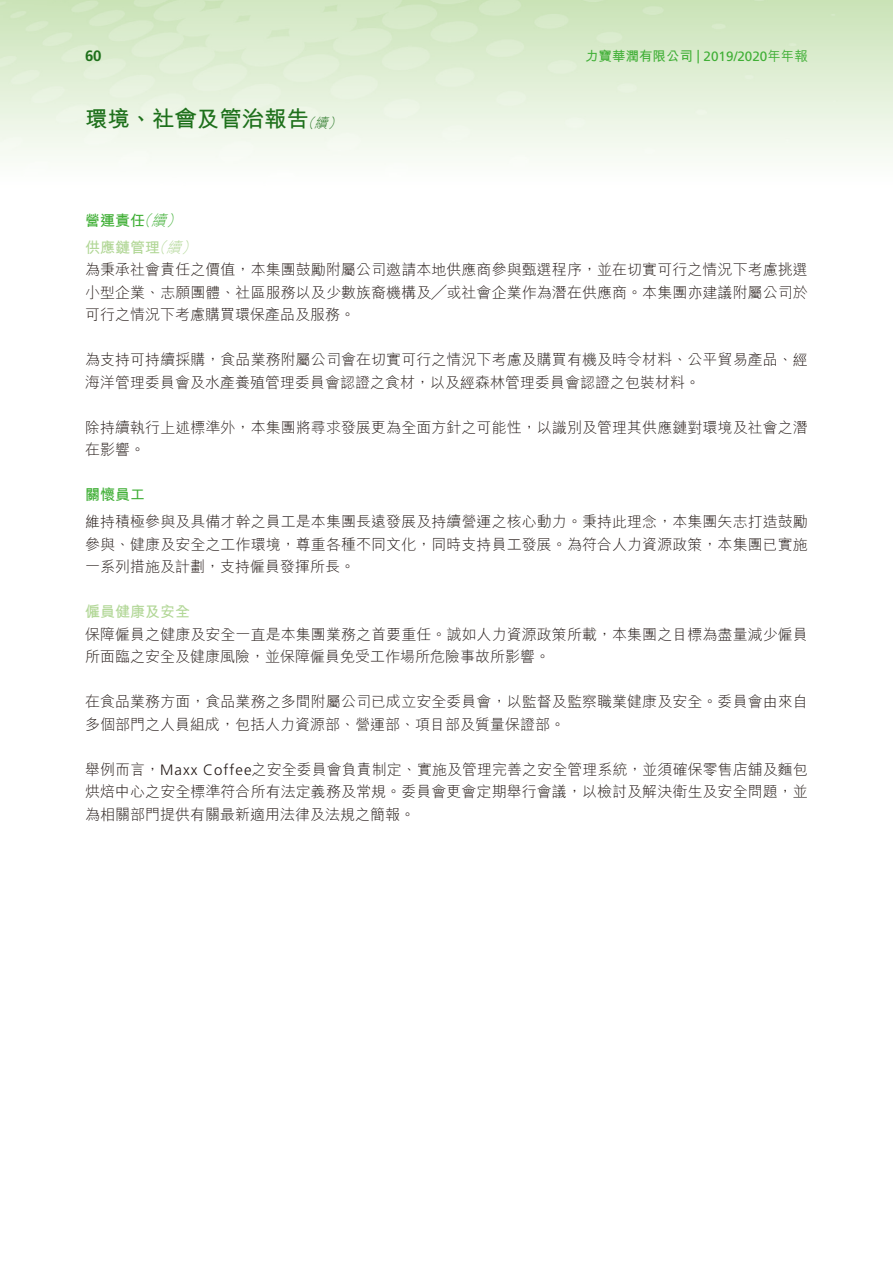
<style>
.page{position:relative;width:893px;height:1263px;background:#fff}
.page>*{position:absolute;margin:0;border:0;box-sizing:border-box;transform-origin:0 0}
.t1{font:22.5px "M Hei HK Bold E Ten B5 H";letter-spacing:-.005em;color:#1e701b}
.t2{font:15px/22.5px "M Hei HK Light E Ten B5 H";letter-spacing:.005em;color:#231916}
.t3{font:15px/26.7px "M Hei HK Bold E Ten B5 H";color:#b2d797}
.t4{font:15px "M Hei HK Bold E Ten B5 H";color:#40af36}
.t5{font:700 15px "Frutiger LT Std";color:#1e701b}
.t6{font:13.5px "Frutiger LT Std";color:#40af36}
.s1{font-family:"M Hei HK Bold E Ten B5 H"}
.s2{font-family:"M Hei HK Medium E Ten B5 H"}
.s3{font-family:"M Hei HK Light E Ten B5 H";font-style:italic;font-size:13.5px}
.s4{color:#40af36}
.s5{font-family:"M Hei HK Light E Ten B5 H";font-style:italic;color:#40af36}
.s6{font-family:"M Hei HK Light E Ten B5 H";font-style:italic}
.s7{font-family:"Frutiger LT Std";font-weight:300}
</style>
<div class="page">
<p class="t5" style="left:85px;top:49px;width:18px">60</p>
<p class="t6" style="left:585px;top:50px;width:224px"><span class="s1">力寶華潤有限公司</span> | 2019/2020<span class="s2">年年報</span></p>
<h1 class="t1" style="left:85px;top:110px;width:261px">環境、社會及管治報告<span class="s3">（續）</span></h1>
<p class="t3" style="left:85px;top:209px;width:117px"><span class="s4">營運責任</span><span class="s5">（續）</span>供應鏈管理<span class="s6">（續）</span></p>
<p class="t2" style="left:85px;top:260px;width:724px;text-align:justify">為秉承社會責任之價值，本集團鼓勵附屬公司邀請本地供應商參與甄選程序，並在切實可行之情況下考慮挑選小型企業、志願團體、社區服務以及少數族裔機構及╱或社會企業作為潛在供應商。本集團亦建議附屬公司於可行之情況下考慮購買環保產品及服務。</p>
<p class="t2" style="left:85px;top:350px;width:724px">為支持可持續採購，食品業務附屬公司會在切實可行之情況下考慮及購買有機及時令材料、公平貿易產品、經海洋管理委員會及水產養殖管理委員會認證之食材，以及經森林管理委員會認證之包裝材料。</p>
<p class="t2" style="left:85px;top:418px;width:724px">除持續執行上述標準外，本集團將尋求發展更為全面方針之可能性，以識別及管理其供應鏈對環境及社會之潛在影響。</p>
<p class="t4" style="left:85px;top:489px;width:61px">關懷員工</p>
<p class="t2" style="left:85px;top:512px;width:724px;text-align:justify">維持積極參與及具備才幹之員工是本集團長遠發展及持續營運之核心動力。秉持此理念，本集團矢志打造鼓勵參與、健康及安全之工作環境，尊重各種不同文化，同時支持員工發展。為符合人力資源政策，本集團已實施一系列措施及計劃，支持僱員發揮所長。</p>
<p class="t3" style="left:85px;top:600px;width:106px">僱員健康及安全</p>
<p class="t2" style="left:85px;top:625px;width:724px">保障僱員之健康及安全一直是本集團業務之首要重任。誠如人力資源政策所載，本集團之目標為盡量減少僱員所面臨之安全及健康風險，並保障僱員免受工作場所危險事故所影響。</p>
<p class="t2" style="left:85px;top:692px;width:724px">在食品業務方面，食品業務之多間附屬公司已成立安全委員會，以監督及監察職業健康及安全。委員會由來自多個部門之人員組成，包括人力資源部、營運部、項目部及質量保證部。</p>
<p class="t2" style="left:85px;top:760px;width:724px;text-align:justify">舉例而言，<span class="s7">Maxx Coffee</span>之安全委員會負責制定、實施及管理完善之安全管理系統，並須確保零售店舖及麵包烘焙中心之安全標準符合所有法定義務及常規。委員會更會定期舉行會議，以檢討及解決衛生及安全問題，並為相關部門提供有關最新適用法律及法規之簡報。</p>
</div>
